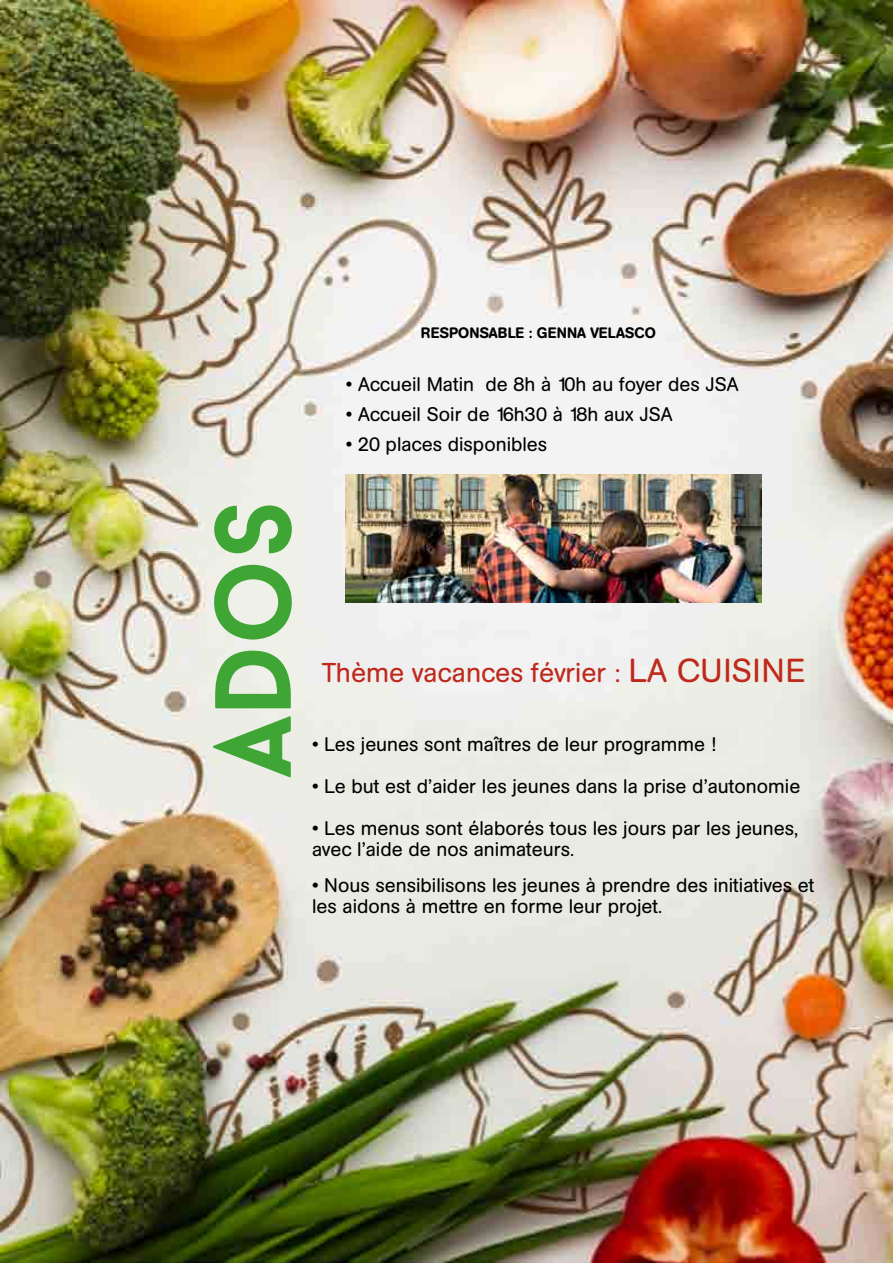
<style>
.page{position:relative;width:893px;height:1263px;background:#fff}
.page>*{position:absolute;margin:0;border:0;box-sizing:border-box;transform-origin:0 0}
.t1{font:700 108px "Baron Neue";color:#3fa535}
.t2{font:27px "AG Book Rounded";color:#bf291b}
.t3{font:19.5px/21px "AG Book Rounded";color:#000}
.t4{font:500 15px "AG Book Rounded";letter-spacing:.02em;color:#000}
.s1{font-size:33px}
</style>
<div class="page">
<img style="left:0;top:0;width:893px;height:1263px">
<img style="left:346px;top:475px;width:416px;height:128px">
<h1 class="t1" style="left:184px;top:777px;width:279px;rotate:-90deg">ADos</h1>
<p class="t4" style="left:421px;top:324px;width:236px">RESPONSABLE : GENNA VELASCO</p>
<p class="t3" style="left:346px;top:374px;width:394px">• Accueil Matin de 8h à 10h au foyer des JSA</p>
<p class="t3" style="left:346px;top:404px;width:328px">• Accueil Soir de 16h30 à 18h aux JSA</p>
<p class="t3" style="left:346px;top:434px;width:203px">• 20 places disponibles</p>
<h2 class="t2" style="left:322px;top:658px;width:485px">Thème vacances février : <span class="s1">LA CUISINE</span></h2>
<p class="t3" style="left:312px;top:734px;width:406px">• Les jeunes sont maîtres de leur programme !</p>
<p class="t3" style="left:312px;top:776px;width:490px">• Le but est d’aider les jeunes dans la prise d’autonomie</p>
<p class="t3" style="left:312px;top:818px;width:488px">• Les menus sont élaborés tous les jours par les jeunes, avec l’aide de nos animateurs.</p>
<p class="t3" style="left:312px;top:875px;width:504px">• Nous sensibilisons les jeunes à prendre des initiatives et les aidons à mettre en forme leur projet.</p>
</div>
